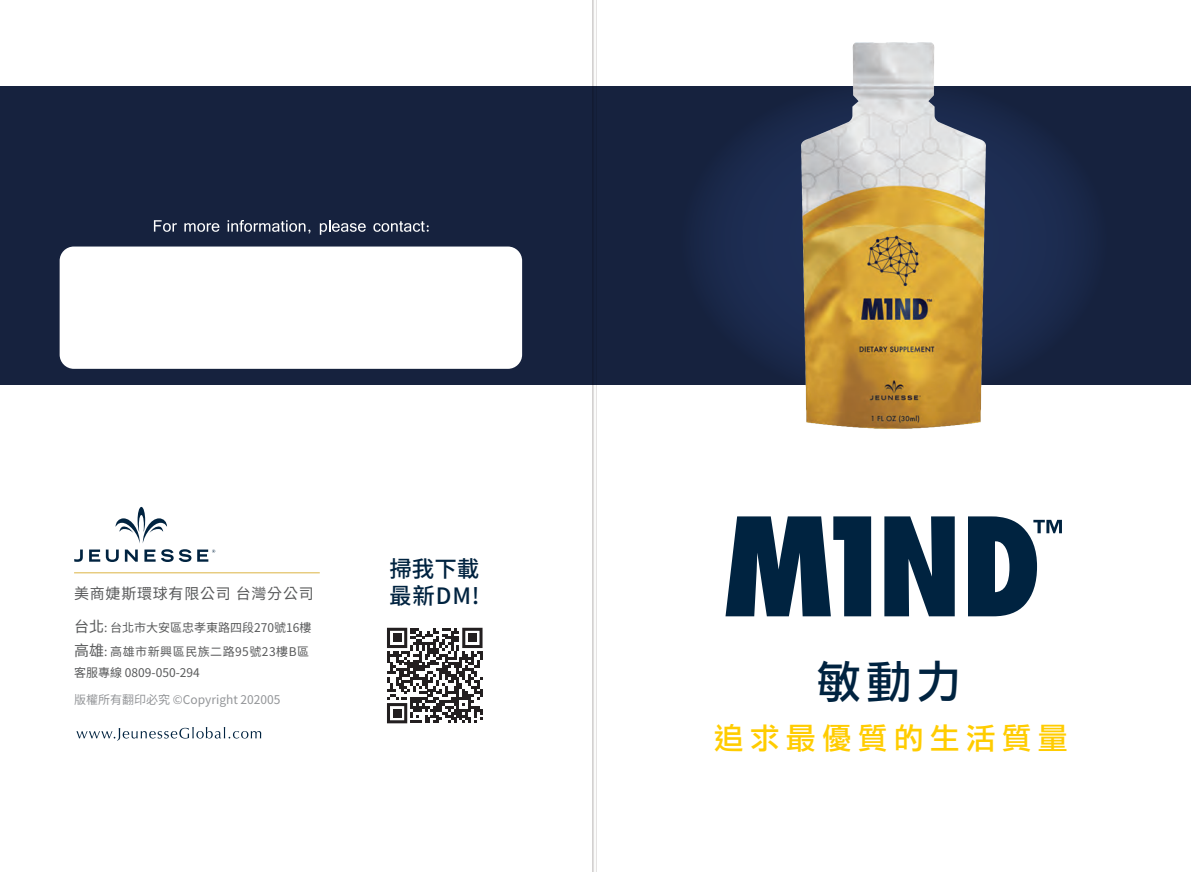
<style>
.page{position:relative;width:1191px;height:872px;background:#fff}
.page>*{position:absolute;margin:0;border:0;box-sizing:border-box;transform-origin:0 0}
.t1{font:45px "DF Li Hei Md HK BF";color:#002340}
.t2{font:30px "DF Li Hei Md HK BF";letter-spacing:.2em;color:#fc0}
.t3{font:500 22.5px/27px "Noto Sans CJ Ktc";letter-spacing:.02em;color:#002340}
.t4{font:15px "Noto Sans CJ Ktc";letter-spacing:.05em;color:#595a5b}
.t5{font:12px/23.9px "Noto Sans CJ Ktc";color:#595a5b}
.t6{font:12px "Noto Sans CJ Ktc";color:#939598}
.s1{font-size:15px}
</style>
<div class="page">
<div style="left:0;top:86px;width:1191px;height:299px;background:#16223e"></div>
<div style="left:60px;top:246px;width:462px;height:123px;background:#fff;border-radius:14px"></div>
<svg style="left:154px;top:220px;width:23px;height:12px"></svg>
<svg style="left:184px;top:223px;width:35px;height:9px"></svg>
<svg style="left:228px;top:220px;width:82px;height:13px"></svg>
<svg style="left:320px;top:220px;width:46px;height:15px"></svg>
<svg style="left:373px;top:221px;width:56px;height:11px"></svg>
<svg style="left:76px;top:727px;width:185px;height:13px"></svg>
<hr style="left:74px;top:572px;width:246px;height:1px;background:#dcb444">
<svg style="left:144px;top:549px;width:47px;height:13px"></svg>
<svg style="left:125px;top:549px;width:13px;height:12px"></svg>
<svg style="left:106px;top:549px;width:13px;height:13px"></svg>
<svg style="left:89px;top:549px;width:11px;height:12px"></svg>
<svg style="left:74px;top:549px;width:9px;height:13px"></svg>
<svg style="left:116px;top:507px;width:51px;height:36px"></svg>
<svg style="left:197px;top:549px;width:18px;height:12px"></svg>
<div style="left:680px;top:78px;width:427px;height:324px;background:linear-gradient(to bottom,#1a294a,#1a294b);border-radius:50%"></div>
<img style="left:802px;top:43px;width:183px;height:385px">
<svg style="left:725px;top:516px;width:146px;height:100px"></svg>
<svg style="left:884px;top:516px;width:70px;height:100px"></svg>
<svg style="left:968px;top:516px;width:94px;height:100px"></svg>
<svg style="left:387px;top:628px;width:95px;height:95px"></svg>
<div style="left:393px;top:633px;width:8px;height:9px;background:#231f20"></div>
<div style="left:468px;top:633px;width:9px;height:9px;background:#231f20"></div>
<div style="left:393px;top:709px;width:8px;height:8px;background:#231f20"></div>
<svg style="left:592px;top:0;width:2px;height:872px"></svg>
<p class="t4" style="left:74px;top:585px;width:241px">美商婕斯環球有限公司 台灣分公司</p>
<p class="t5" style="left:74px;top:616px;width:239px"><span class="s1">台北</span>: 台北市大安區忠孝東路四段270號16樓<span class="s1">高雄</span>: 高雄市新興區民族二路95號23樓B區</p>
<p class="t5" style="left:74px;top:660px;width:127px">客服專線 0809-050-294</p>
<p class="t6" style="left:74px;top:693px;width:208px">版權所有翻印必究 ©Copyright 202005</p>
<h3 class="t3" style="left:389px;top:555px;width:92px">掃我下載最新DM!</h3>
<h1 class="t1" style="left:816px;top:659px;width:145px">敏動力</h1>
<h2 class="t2" style="left:713px;top:722px;width:355px">追求最優質的生活質量</h2>
</div>
